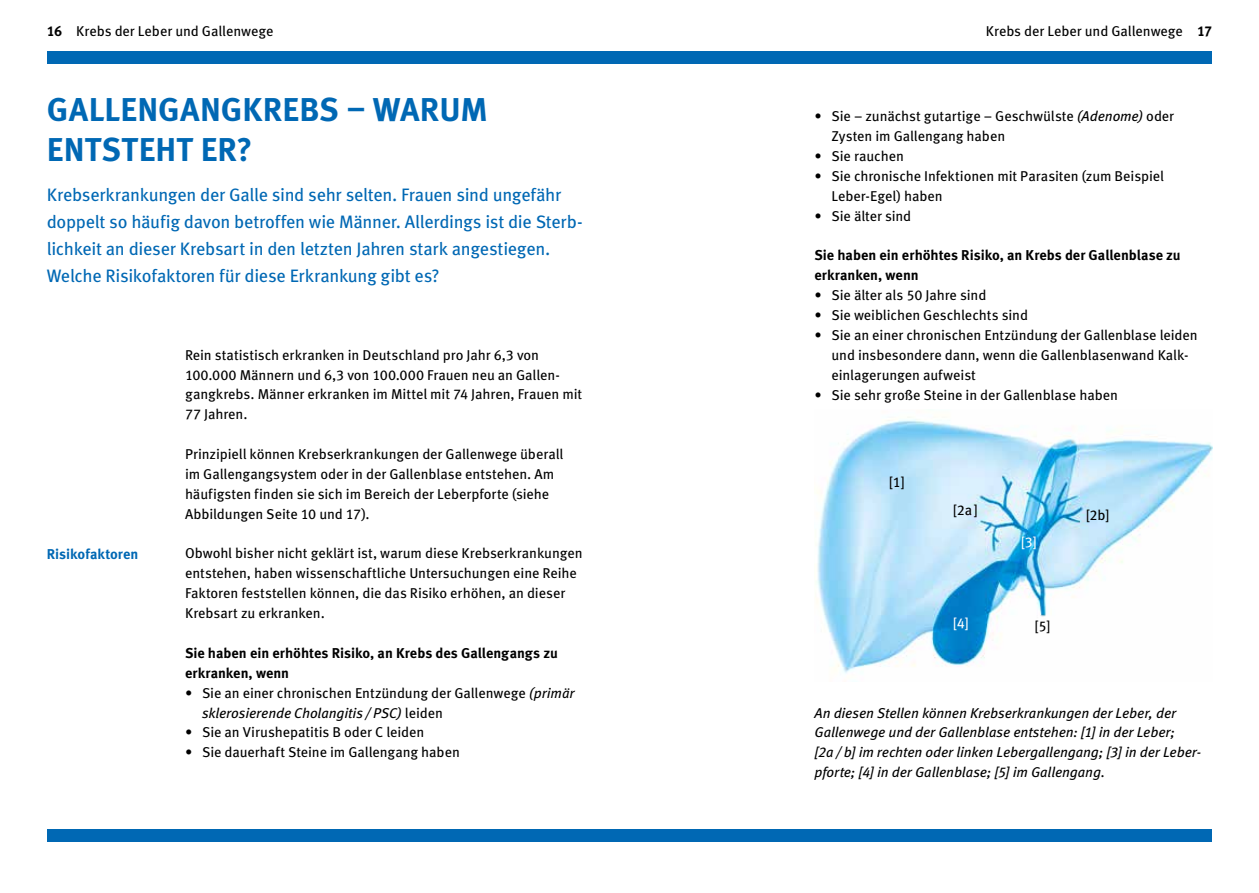
<style>
.page{position:relative;width:1259px;height:893px;background:#fff}
.page>*{position:absolute;margin:0;border:0;box-sizing:border-box;transform-origin:0 0}
.t1{font:700 33px/39.8px "Meta Pro";letter-spacing:.005em;color:#0068b4}
.t2{font:18px/27px "Meta Pro";letter-spacing:-.02em;color:#0068b4}
.t3{font:14.25px/20px "Meta Pro";letter-spacing:-.005em;color:#000}
.t4{font:italic 14.25px/20px "Meta Pro";letter-spacing:-.01em;color:#000}
.t5{font:700 14.25px/20px "Meta Pro";color:#000}
.t6{font:700 14.25px "Meta Pro";color:#0068b4}
.t7{font:14.25px "Meta Pro";color:#fff}
.s1{font-weight:700}
.s2{font-style:italic}
</style>
<div class="page">
<div style="left:47px;top:51px;width:582px;height:13px;background:#0068b4"></div>
<div style="left:629px;top:51px;width:583px;height:13px;background:#0068b4"></div>
<div style="left:47px;top:829px;width:582px;height:13px;background:#0068b4"></div>
<div style="left:629px;top:829px;width:583px;height:13px;background:#0068b4"></div>
<img style="left:816px;top:417px;width:396px;height:257px">
<p class="t3" style="left:47px;top:20px;width:228px"><span class="s1">16</span> Krebs der Leber und Gallenwege</p>
<p class="t3" style="left:986px;top:20px;width:228px">Krebs der Leber und Gallenwege <span class="s1">17</span></p>
<h1 class="t1" style="left:47px;top:88px;width:442px">GALLENGANGKREBS – WARUM<br>ENTSTEHT ER?</h1>
<p class="t2" style="left:47px;top:180px;width:537px">Krebserkrankungen der Galle sind sehr selten. Frauen sind ungefähr doppelt so häufig davon betroffen wie Männer. Allerdings ist die Sterb&shy;lichkeit an dieser Krebsart in den letzten Jahren stark angestiegen.<br>Welche Risikofaktoren für diese Erkrankung gibt es?</p>
<p class="t6" style="left:47px;top:542px;width:93px">Risikofaktoren</p>
<p class="t3" style="left:185px;top:344px;width:399px">Rein statistisch erkranken in Deutschland pro Jahr 6,3 von 100.000 Männern und 6,3 von 100.000 Frauen neu an Gallen&shy;gangkrebs. Männer erkranken im Mittel mit 74 Jahren, Frauen mit 77 Jahren.</p>
<p class="t3" style="left:185px;top:443px;width:380px">Prinzipiell können Krebserkrankungen der Gallenwege überall im Gallengangsystem oder in der Gallenblase entstehen. Am häufigsten finden sie sich im Bereich der Leberpforte (siehe Abbildungen Seite 10 und 17).</p>
<p class="t3" style="left:185px;top:543px;width:399px">Obwohl bisher nicht geklärt ist, warum diese Krebserkrankungen entstehen, haben wissenschaftliche Untersuchungen eine Reihe Faktoren feststellen können, die das Risiko erhöhen, an dieser Krebsart zu erkranken.</p>
<p class="t5" style="left:185px;top:642px;width:374px">Sie haben ein erhöhtes Risiko, an Krebs des Gallengangs zu erkranken, wenn</p>
<p class="t3" style="left:202px;top:682px;width:374px;text-indent:-17px">• Sie an einer chronischen Entzündung der Gallenwege <span class="s2">(primär sklerosierende Cholangitis / PSC)</span> leiden</p>
<p class="t3" style="left:185px;top:721px;width:241px">• Sie an Virushepatitis B oder C leiden</p>
<p class="t3" style="left:185px;top:741px;width:276px">• Sie dauerhaft Steine im Gallengang haben</p>
<p class="t3" style="left:831px;top:105px;width:344px;text-indent:-17px">• Sie – zunächst gutartige – Geschwülste <span class="s2">(Adenome)</span> oder<br>Zysten im Gallengang haben</p>
<p class="t3" style="left:814px;top:145px;width:91px">• Sie rauchen</p>
<p class="t3" style="left:831px;top:165px;width:334px;text-indent:-17px">• Sie chronische Infektionen mit Parasiten (zum Beispiel<br>Leber-Egel) haben</p>
<p class="t3" style="left:814px;top:205px;width:98px">• Sie älter sind</p>
<p class="t5" style="left:814px;top:244px;width:368px">Sie haben ein erhöhtes Risiko, an Krebs der Gallenblase zu erkranken, wenn</p>
<p class="t3" style="left:814px;top:284px;width:173px">• Sie älter als 50 Jahre sind</p>
<p class="t3" style="left:814px;top:304px;width:215px">• Sie weiblichen Geschlechts sind</p>
<p class="t3" style="left:831px;top:324px;width:368px;text-indent:-17px">• Sie an einer chronischen Entzündung der Gallenblase leiden und insbesondere dann, wenn die Gallenblasenwand Kalk&shy;einlagerungen aufweist</p>
<p class="t3" style="left:814px;top:384px;width:305px">• Sie sehr große Steine in der Gallenblase haben</p>
<p class="t3" style="left:889px;top:471px;width:18px">[1]</p>
<p class="t3" style="left:952px;top:499px;width:27px">[2a]</p>
<p class="t7" style="left:1020px;top:531px;width:18px">[3]</p>
<p class="t7" style="left:952px;top:612px;width:18px">[4]</p>
<p class="t3" style="left:1034px;top:615px;width:18px">[5]</p>
<p class="t3" style="left:1085px;top:504px;width:26px">[2b]</p>
<p class="t4" style="left:814px;top:702px;width:388px">An diesen Stellen können Krebserkrankungen der Leber, der Gallenwege und der Gallenblase entstehen: [1] in der Leber;<br>[2a / b] im rechten oder linken Lebergallengang; [3] in der Leber&shy;pforte; [4] in der Gallenblase; [5] im Gallengang.</p>
</div>
